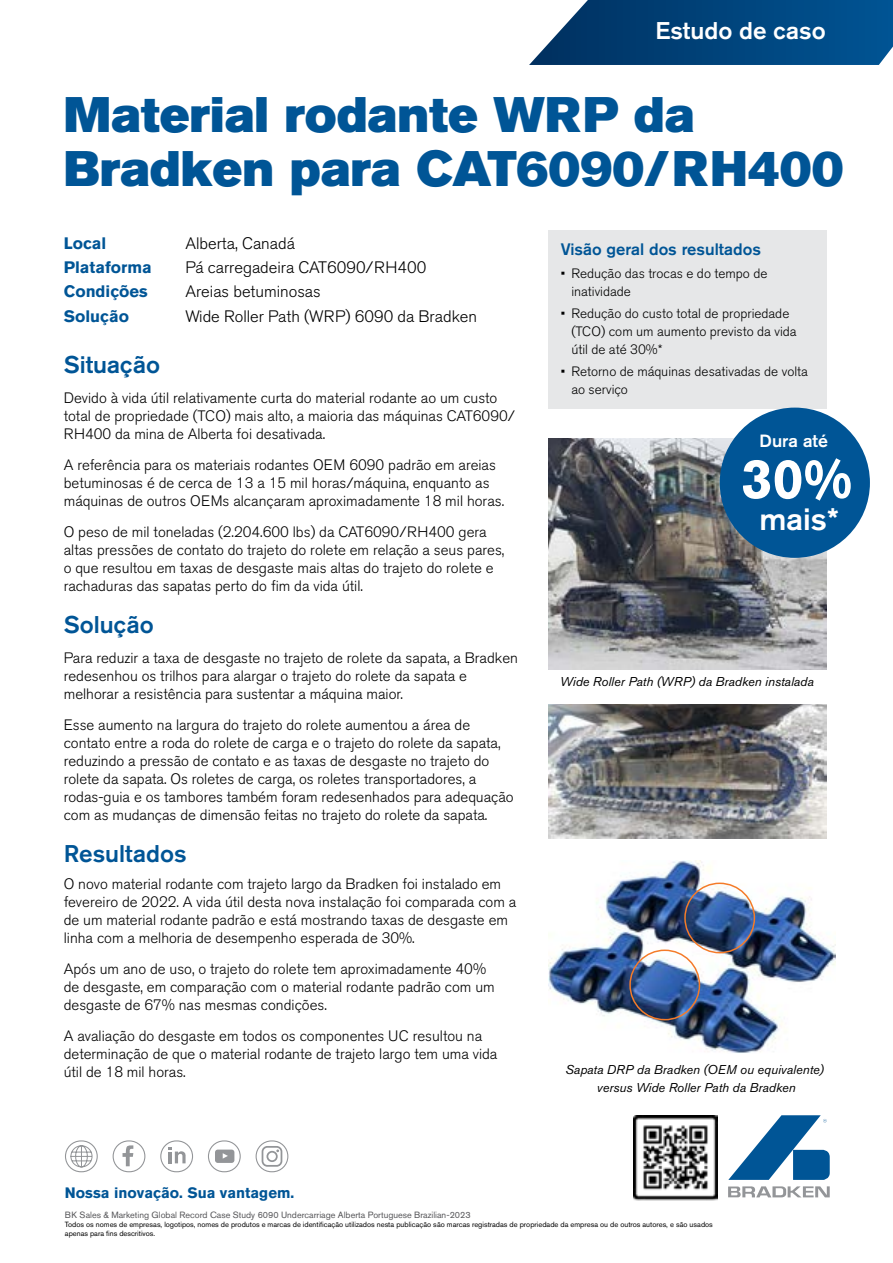
<style>
.page{position:relative;width:893px;height:1263px;background:#fff}
.page>*{position:absolute;margin:0;border:0;box-sizing:border-box;transform-origin:0 0}
.t1{font:700 55.5px "Akzidenz Grotesk BE";color:#fff}
.t2{font:49.5px/54px "Akzidenz Grotesk BE Super";color:#005596}
.t3{font:500 30.9px "Akzidenz Grotesk BE";color:#fff}
.t4{font:500 24px "Akzidenz Grotesk BE";color:#005596}
.t5{font:500 24px "Akzidenz Grotesk BE";color:#fff}
.t6{font:500 17.55px "Akzidenz Grotesk BE";color:#fff}
.t7{font:300 16.5px "Akzidenz Grotesk BE";color:#000}
.t8{font:700 16.5px "Akzidenz Grotesk BE";color:#005596}
.t9{font:500 16.5px "Akzidenz Grotesk BE";color:#005596}
.t10{font:300 15px/18px "Akzidenz Grotesk BE";color:#000}
.t11{font:700 15px "Akzidenz Grotesk BE";color:#005596}
.t12{font:300 13.5px/18px "Akzidenz Grotesk BE";color:#000}
.t13{font:italic 12.75px/18.3px "Akzidenz Grotesk BE";color:#000;text-align:center}
.t14{font:9px "Akzidenz Grotesk BE";color:#565659}
.t15{font:7.5px/9px "Akzidenz Grotesk BE";color:#000}
</style>
<div class="page">
<img style="left:548px;top:860px;width:288px;height:193px">
<img style="left:548px;top:438px;width:278px;height:232px">
<svg style="left:529px;top:0;width:364px;height:65px;background:#165386"></svg>
<div style="left:548px;top:230px;width:278px;height:179px;background:#e6e7e8"></div>
<svg style="left:728px;top:1115px;width:102px;height:65px"></svg>
<svg style="left:728px;top:1186px;width:102px;height:11px"></svg>
<img style="left:548px;top:704px;width:278px;height:134px">
<div style="left:65px;top:1140px;width:33px;height:32px;border:1px solid #939598;border-radius:15px"></div>
<svg style="left:70px;top:1145px;width:23px;height:23px"></svg>
<div style="left:160px;top:1140px;width:33px;height:32px;border:1px solid #939598;border-radius:15px"></div>
<svg style="left:169px;top:1147px;width:17px;height:16px"></svg>
<div style="left:113px;top:1140px;width:32px;height:32px;border:1px solid #939598;border-radius:15px"></div>
<svg style="left:123px;top:1145px;width:10px;height:21px"></svg>
<div style="left:208px;top:1140px;width:33px;height:32px;border:1px solid #939598;border-radius:15px"></div>
<svg style="left:215px;top:1149px;width:19px;height:14px"></svg>
<div style="left:256px;top:1140px;width:32px;height:32px;border:1px solid #939598;border-radius:15px"></div>
<div style="left:266px;top:1151px;width:12px;height:11px;border:2px solid #939598;border-radius:50%"></div>
<div style="left:262px;top:1146px;width:20px;height:21px;border:2px solid #939598;border-radius:5px"></div>
<div style="left:629px;top:949px;width:71px;height:71px;border:2px solid #f47b29;border-radius:50%"></div>
<div style="left:684px;top:882px;width:71px;height:71px;border:2px solid #f47b29;border-radius:50%"></div>
<div style="left:720px;top:408px;width:150px;height:150px;background:#005596;border-radius:50%"></div>
<img style="left:634px;top:1115px;width:83px;height:85px">
<h3 class="t5" style="left:655px;top:16px;width:172px">Estudo de caso</h3>
<h2 class="t2" style="left:64px;top:88px;width:781px">Material rodante WRP da<br>Bradken para CAT6090/RH400</h2>
<p class="t8" style="left:64px;top:233px;width:44px">Local</p>
<p class="t7" style="left:185px;top:234px;width:111px">Alberta, Canadá</p>
<p class="t8" style="left:64px;top:258px;width:89px">Plataforma</p>
<p class="t7" style="left:185px;top:258px;width:242px">Pá carregadeira CAT6090/RH400</p>
<p class="t8" style="left:64px;top:282px;width:86px">Condições</p>
<p class="t7" style="left:185px;top:282px;width:137px">Areias betuminosas</p>
<p class="t8" style="left:64px;top:306px;width:67px">Solução</p>
<p class="t7" style="left:185px;top:307px;width:293px">Wide Roller Path (WRP) 6090 da Bradken</p>
<h3 class="t4" style="left:64px;top:350px;width:98px">Situação</h3>
<p class="t10" style="left:64px;top:390px;width:453px">Devido à vida útil relativamente curta do material rodante ao um custo total de propriedade (TCO) mais alto, a maioria das máquinas CAT6090/<br>RH400 da mina de Alberta foi desativada.</p>
<p class="t10" style="left:64px;top:456px;width:442px">A referência para os materiais rodantes OEM 6090 padrão em areias betuminosas é de cerca de 13 a 15 mil horas/máquina, enquanto as máquinas de outros OEMs alcançaram aproximadamente 18 mil horas.</p>
<p class="t10" style="left:64px;top:523px;width:442px">O peso de mil toneladas (2.204.600 lbs) da CAT6090/RH400 gera altas pressões de contato do trajeto do rolete em relação a seus pares, o que resultou em taxas de desgaste mais altas do trajeto do rolete e rachaduras das sapatas perto do fim da vida útil.</p>
<h3 class="t4" style="left:64px;top:609px;width:91px">Solução</h3>
<p class="t10" style="left:64px;top:649px;width:456px">Para reduzir a taxa de desgaste no trajeto de rolete da sapata, a Bradken redesenhou os trilhos para alargar o trajeto do rolete da sapata e melhorar a resistência para sustentar a máquina maior.</p>
<p class="t10" style="left:64px;top:716px;width:451px">Esse aumento na largura do trajeto do rolete aumentou a área de contato entre a roda do rolete de carga e o trajeto do rolete da sapata, reduzindo a pressão de contato e as taxas de desgaste no trajeto do rolete da sapata. Os roletes de carga, os roletes transportadores, a rodas-guia e os tambores também foram redesenhados para adequação com as mudanças de dimensão feitas no trajeto do rolete da sapata.</p>
<h3 class="t4" style="left:64px;top:838px;width:124px">Resultados</h3>
<p class="t10" style="left:64px;top:875px;width:454px">O novo material rodante com trajeto largo da Bradken foi instalado em fevereiro de 2022. A vida útil desta nova instalação foi comparada com a de um material rodante padrão e está mostrando taxas de desgaste em linha com a melhoria de desempenho esperada de 30%.</p>
<p class="t10" style="left:64px;top:960px;width:432px">Após um ano de uso, o trajeto do rolete tem aproximadamente 40% de desgaste, em comparação com o material rodante padrão com um desgaste de 67% nas mesmas condições.</p>
<p class="t10" style="left:64px;top:1027px;width:435px">A avaliação do desgaste em todos os componentes UC resultou na determinação de que o material rodante de trajeto largo tem uma vida útil de 18 mil horas.</p>
<p class="t11" style="left:65px;top:1184px;width:231px">Nossa inovação. Sua vantagem.</p>
<p class="t9" style="left:561px;top:240px;width:202px">Visão geral dos resultados</p>
<p class="t12" style="left:571px;top:264px;width:198px;text-indent:-11px">• Redução das trocas e do tempo de inatividade</p>
<p class="t12" style="left:571px;top:305px;width:227px;text-indent:-11px">• Redução do custo total de propriedade (TCO) com um aumento previsto da vida útil de até 30%*</p>
<p class="t12" style="left:571px;top:363px;width:238px;text-indent:-11px">• Retorno de máquinas desativadas de volta ao serviço</p>
<p class="t6" style="left:760px;top:430px;width:70px">Dura até</p>
<h1 class="t1" style="left:741px;top:447px;width:113px">30%</h1>
<h3 class="t3" style="left:759px;top:500px;width:81px">mais*</h3>
<p class="t13" style="left:560px;top:673px;width:255px">Wide Roller Path (WRP) da Bradken instalada</p>
<p class="t13" style="left:565px;top:1060px;width:260px">Sapata DRP da Bradken (OEM ou equivalente) versus Wide Roller Path da Bradken</p>
<p class="t14" style="left:65px;top:1210px;width:407px">BK Sales &amp; Marketing Global Record Case Study 6090 Undercarriage Alberta Portuguese Brazilian-2023</p>
<p class="t15" style="left:65px;top:1220px;width:649px">Todos os nomes de empresas, logotipos, nomes de produtos e marcas de identificação utilizados nesta publicação são marcas registradas de propriedade da empresa ou de outros autores, e são usados apenas para fins descritivos.</p>
</div>
